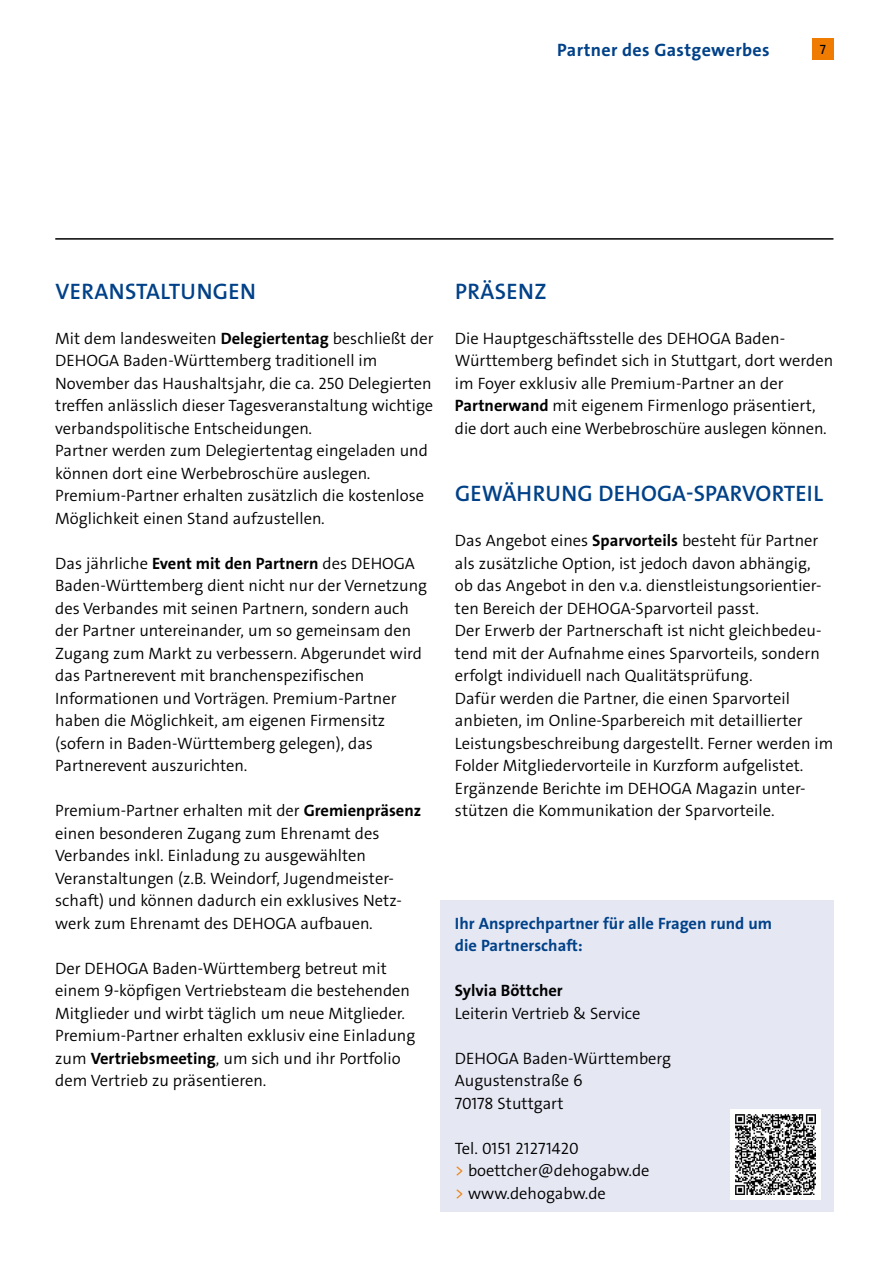
<style>
.page{position:relative;width:893px;height:1263px;background:#fff}
.page>*{position:absolute;margin:0;border:0;box-sizing:border-box;transform-origin:0 0}
.t1{font:600 22.5px "The Sans Os F";letter-spacing:.01em;color:#004188}
.t2{font:700 18px "The Sans Os F";letter-spacing:.02em;color:#004188}
.t3{font:300 16.5px/22.5px "The Sans Os F";color:#000}
.t4{font:700 16.5px/22.5px "The Sans Os F";color:#004188}
.t5{font:700 16.5px "The Sans Os F";color:#000}
.t6{font:13.5px "The Sans Os F";color:#000}
.s1{font-weight:700}
.s2{color:#ef7c00}
</style>
<div class="page">
<div style="left:812px;top:38px;width:21px;height:22px;background:#ef7c00"></div>
<div style="left:440px;top:900px;width:393px;height:312px;background:#e5e7f3"></div>
<hr style="left:55px;top:238px;width:778px;height:2px;background:#000">
<div style="left:730px;top:1109px;width:91px;height:90px;background:#fff"></div>
<img style="left:735px;top:1114px;width:81px;height:80px">
<p class="t2" style="left:557px;top:38px;width:214px">Partner des Gastgewerbes</p>
<p class="t6" style="left:820px;top:40px;width:8px">7</p>
<h1 class="t1" style="left:55px;top:276px;width:202px">VERANSTALTUNGEN</h1>
<p class="t3" style="left:55px;top:327px;width:380px">Mit dem landesweiten <span class="s1">Delegiertentag</span> beschließt der DEHOGA Baden-Württemberg traditionell im November das Haushaltsjahr, die ca. 250 Delegierten treffen anlässlich dieser Tagesveranstaltung wichtige verbandspolitische Entscheidungen.<br>Partner werden zum Delegiertentag eingeladen und können dort eine Werbebroschüre auslegen.<br>Premium-Partner erhalten zusätzlich die kostenlose Möglichkeit einen Stand aufzustellen.</p>
<p class="t3" style="left:55px;top:552px;width:373px">Das jährliche <span class="s1">Event mit den Partnern</span> des DEHOGA Baden-Württemberg dient nicht nur der Vernetzung des Verbandes mit seinen Partnern, sondern auch der Partner untereinander, um so gemeinsam den Zugang zum Markt zu verbessern. Abgerundet wird das Partnerevent mit branchenspezifischen Informationen und Vorträgen. Premium-Partner haben die Möglichkeit, am eigenen Firmensitz (sofern in Baden-Württemberg gelegen), das Partnerevent auszurichten.</p>
<p class="t3" style="left:55px;top:799px;width:367px">Premium-Partner erhalten mit der <span class="s1">Gremienpräsenz </span>einen besonderen Zugang zum Ehrenamt des Verbandes inkl. Einladung zu ausgewählten Veranstaltungen (z.B. Weindorf, Jugendmeister&shy;schaft) und können dadurch ein exklusives Netz&shy;werk zum Ehrenamt des DEHOGA aufbauen.</p>
<p class="t3" style="left:55px;top:957px;width:362px">Der DEHOGA Baden-Württemberg betreut mit einem 9-köpfigen Vertriebsteam die bestehenden Mitglieder und wirbt täglich um neue Mitglieder.<br>Premium-Partner erhalten exklusiv eine Einladung zum <span class="s1">Vertriebsmeeting</span>, um sich und ihr Portfolio dem Vertrieb zu präsentieren.</p>
<h1 class="t1" style="left:455px;top:276px;width:93px">PRÄSENZ</h1>
<p class="t3" style="left:455px;top:327px;width:380px">Die Hauptgeschäftsstelle des DEHOGA Baden-Württemberg befindet sich in Stuttgart, dort werden im Foyer exklusiv alle Premium-Partner an der <span class="s1">Partnerwand</span> mit eigenem Firmenlogo präsentiert, die dort auch eine Werbebroschüre auslegen können.</p>
<h1 class="t1" style="left:455px;top:479px;width:369px">GEWÄHRUNG DEHOGA-SPARVORTEIL</h1>
<p class="t3" style="left:455px;top:529px;width:380px">Das Angebot eines <span class="s1">Sparvorteils</span> besteht für Partner als zusätzliche Option, ist jedoch davon abhängig,<br>ob das Angebot in den v.a. dienstleistungsorientier&shy;ten Bereich der DEHOGA-Sparvorteil passt.<br>Der Erwerb der Partnerschaft ist nicht gleichbedeu&shy;tend mit der Aufnahme eines Sparvorteils, sondern erfolgt individuell nach Qualitätsprüfung.<br>Dafür werden die Partner, die einen Sparvorteil anbieten, im Online-Sparbereich mit detaillierter Leistungsbeschreibung dargestellt. Ferner werden im Folder Mitgliedervorteile in Kurzform aufgelistet.<br>Ergänzende Berichte im DEHOGA Magazin unter&shy;stützen die Kommunikation der Sparvorteile.</p>
<p class="t4" style="left:455px;top:912px;width:319px">Ihr Ansprechpartner für alle Fragen rund um die Partnerschaft:</p>
<p class="t5" style="left:455px;top:980px;width:109px">Sylvia Böttcher</p>
<p class="t3" style="left:455px;top:1002px;width:187px">Leiterin Vertrieb &amp; Service</p>
<p class="t3" style="left:455px;top:1047px;width:218px">DEHOGA Baden-Württemberg<br>Augustenstraße 6<br>70178 Stuttgart</p>
<p class="t3" style="left:455px;top:1137px;width:196px">Tel. 0151 21271420<br><span class="s2">&gt;</span> boettcher@dehogabw.de <span class="s2">&gt;</span> www.dehogabw.de</p>
</div>
